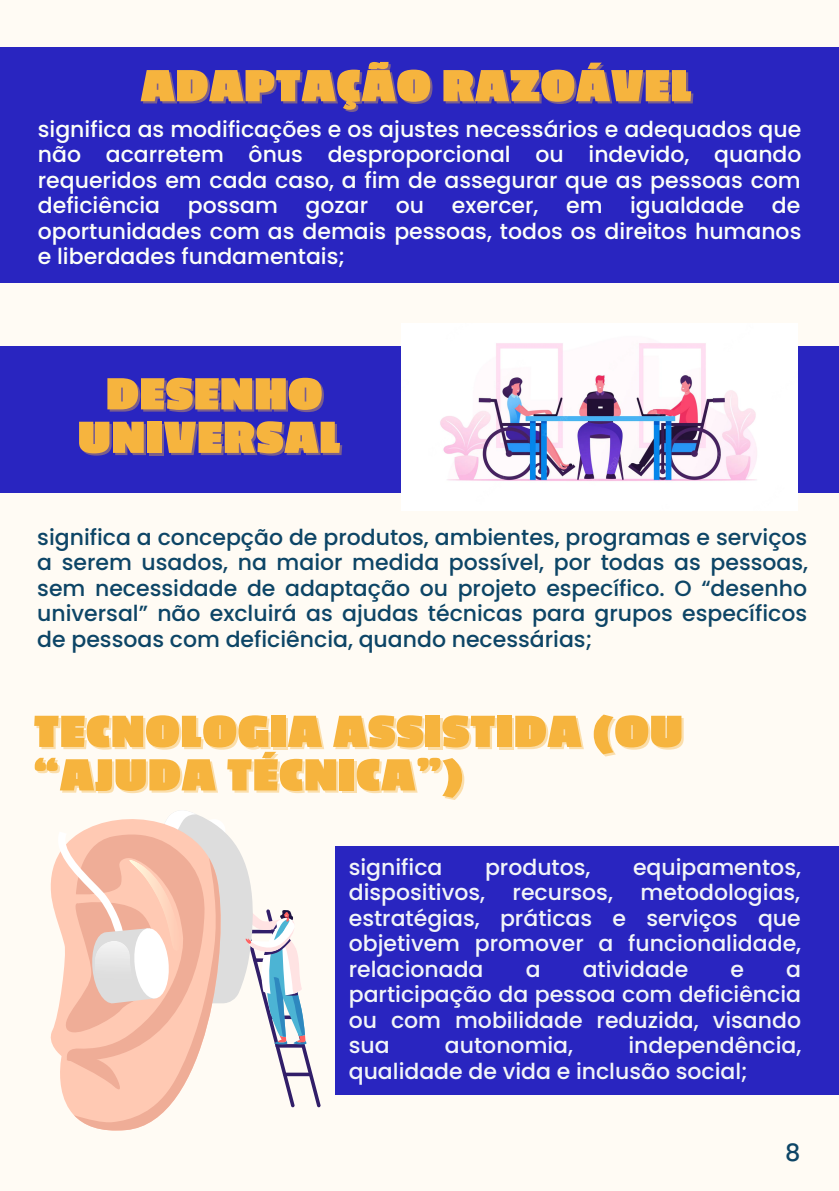
<style>
.page{position:relative;width:839px;height:1191px;background:#fff}
.page>*{position:absolute;margin:0;border:0;box-sizing:border-box;transform-origin:0 0}
.t1{font:900 50.2px/43.6px "Passion One";letter-spacing:.03em;color:#f6b43e;text-align:center}
.t2{font:500 24px "Poppins";color:#0d4566}
.t3{font:500 22px/25.6px "Poppins";color:#fcfff9;text-align:justify}
.t4{font:500 22px/25.6px "Poppins";color:#f2f5f8;text-align:justify}
.t5{font:500 22px/25.6px "Poppins";color:#0d4566;text-align:justify}
</style>
<div class="page">
<div style="left:0;top:0;width:838px;height:1191px;background:#fffbf4"></div>
<div style="left:0;top:346px;width:838px;height:147px;background:#2925c0"></div>
<div style="left:335px;top:846px;width:503px;height:249px;background:#2925c0"></div>
<img style="left:401px;top:323px;width:396px;height:187px">
<div style="left:0;top:47px;width:838px;height:236px;background:#2925c0"></div>
<svg style="left:50px;top:858px;width:24px;height:257px"></svg>
<svg style="left:74px;top:1107px;width:95px;height:24px"></svg>
<svg style="left:57px;top:811px;width:264px;height:296px"></svg>
<h1 class="t1" style="left:141px;top:65px;width:551px">ADAPTAÇÃO RAZOÁVEL</h1>
<p class="t3" style="left:38px;top:116px;width:765px">significa as modificações e os ajustes necessários e adequados que não acarretem ônus desproporcional ou indevido, quando requeridos em cada caso, a fim de assegurar que as pessoas com deficiência</p>
<p class="t3" style="left:188px;top:193px;width:92px">possam</p>
<p class="t3" style="left:305px;top:193px;width:64px">gozar</p>
<p class="t3" style="left:396px;top:193px;width:30px">ou</p>
<p class="t3" style="left:452px;top:193px;width:88px">exercer,</p>
<p class="t3" style="left:566px;top:193px;width:38px">em</p>
<p class="t3" style="left:630px;top:193px;width:115px">igualdade</p>
<p class="t3" style="left:38px;top:193px;width:765px;text-indent:733px">de oportunidades com as demais pessoas, todos os direitos humanos e liberdades fundamentais;</p>
<h1 class="t1" style="left:78px;top:373px;width:263px">DESENHO<br>UNIVERSAL</h1>
<p class="t5" style="left:37px;top:524px;width:772px">significa a concepção de produtos, ambientes, programas e serviços a serem usados, na maior medida possível, por todas as pessoas, sem necessidade de adaptação ou projeto específico. O “desenho universal” não excluirá as ajudas técnicas para grupos específicos de pessoas com deficiência, quando necessárias;</p>
<h1 class="t1" style="left:34px;top:711px;width:649px;text-align:left">TECNOLOGIA ASSISTIDA (OU “AJUDA TÉCNICA”)</h1>
<p class="t4" style="left:349px;top:854px;width:95px">significa</p>
<p class="t4" style="left:485px;top:854px;width:107px">produtos,</p>
<p class="t4" style="left:349px;top:854px;width:454px;text-indent:284px">equipamentos, dispositivos, recursos, metodologias, estratégias, práticas e serviços que objetivem promover a funcionalidade, relacionada</p>
<p class="t4" style="left:525px;top:956px;width:16px">a</p>
<p class="t4" style="left:582px;top:956px;width:107px">atividade</p>
<p class="t4" style="left:730px;top:956px;width:15px">e</p>
<p class="t4" style="left:349px;top:956px;width:454px;text-indent:437px">a participação da pessoa com deficiência ou com mobilidade reduzida, visando sua</p>
<p class="t4" style="left:349px;top:1033px;width:454px;text-indent:280px">independência, qualidade de vida e inclusão social;</p>
<p class="t4" style="left:445px;top:1033px;width:130px">autonomia,</p>
<p class="t2" style="left:785px;top:1135px;width:17px">8</p>
</div>
